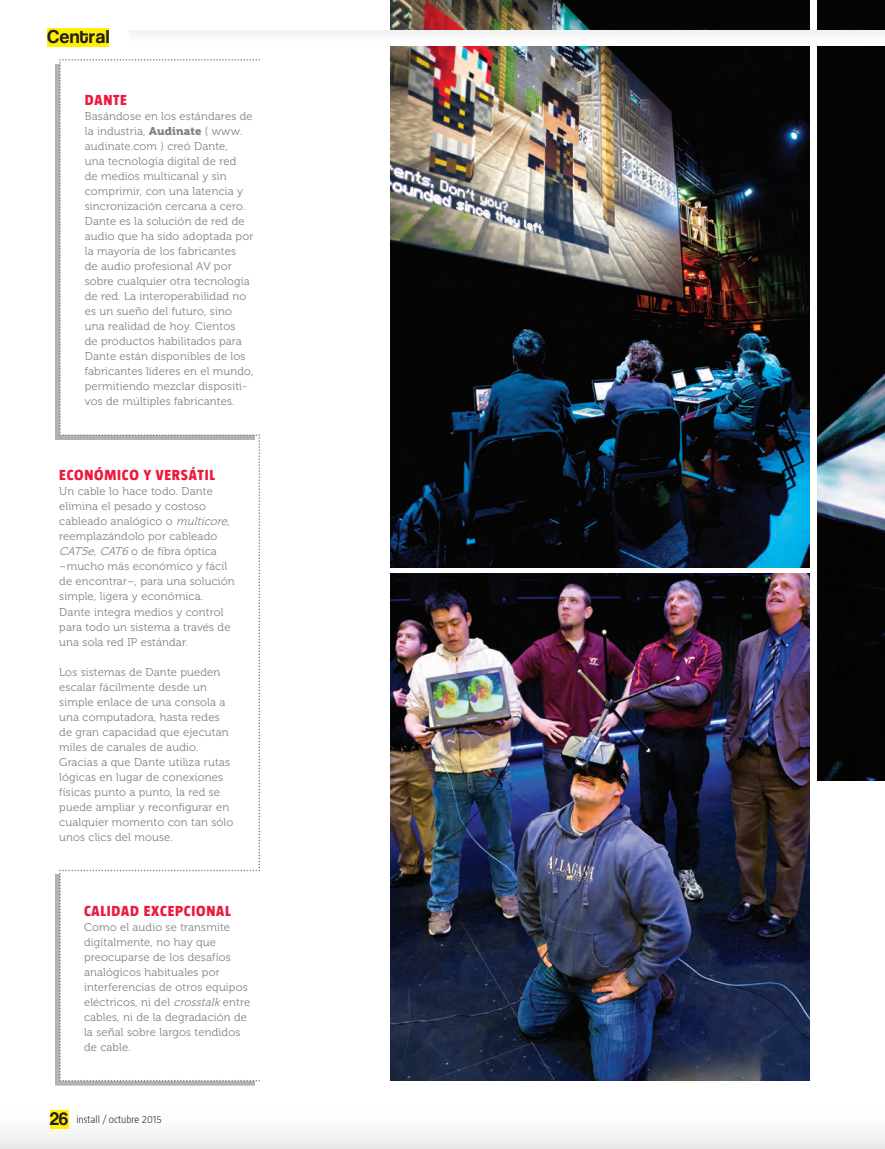
<style>
.page{position:relative;width:885px;height:1149px;background:#fff}
.page>*{position:absolute;margin:0;border:0;box-sizing:border-box;transform-origin:0 0}
.t1{font:18px "Coolvetica";letter-spacing:.03em;color:#231f20}
.t2{font:800 15px "Taz";letter-spacing:.05em;color:#ed1a40}
.t3{font:11.25px/15px "Museo 300";letter-spacing:.015em;color:#808285}
.t4{font:300 10.5px "Taz";color:#231f20}
.s1{font-family:"Museo 900"}
.s2{font-style:italic}
.s3{font-family:"Coolvetica";font-weight:400;font-size:18px}
</style>
<div class="page">
<img style="left:55px;top:874px;width:200px;height:210px">
<img style="left:817px;top:0;width:67px;height:780px">
<img style="left:390px;top:0;width:419px;height:567px">
<img style="left:390px;top:573px;width:419px;height:507px">
<svg style="left:59px;top:59px;width:201px;height:1022px"></svg>
<div style="left:0;top:1095px;width:884px;height:53px;background:linear-gradient(to bottom,#fff,#edeeef)"></div>
<div style="left:130px;top:30px;width:754px;height:15px;background:#fafafa"></div>
<div style="left:47px;top:29px;width:62px;height:18px;background:#fff101"></div>
<div style="left:50px;top:1110px;width:18px;height:18px;background:#fff101"></div>
<h1 class="t1" style="left:47px;top:27px;width:63px">Central</h1>
<h2 class="t2" style="left:85px;top:92px;width:44px">DANTE</h2>
<p class="t3" style="left:85px;top:109px;width:170px">Basándose en los estándares de la industria, <span class="s1">Audinate</span> ( www. audinate.com ) creó Dante,<br>una tecnología digital de red<br>de medios multicanal y sin comprimir, con una latencia y sincronización cercana a cero.<br>Dante es la solución de red de audio que ha sido adoptada por la mayoría de los fabricantes<br>de audio profesional AV por sobre cualquier otra tecnología de red. La interoperabilidad no es un sueño del futuro, sino una realidad de hoy. Cientos<br>de productos habilitados para<br>Dante están disponibles de los fabricantes líderes en el mundo, permitiendo mezclar dispositi&shy;vos de múltiples fabricantes.</p>
<h2 class="t2" style="left:59px;top:467px;width:157px">ECONÓMICO Y VERSÁTIL</h2>
<p class="t3" style="left:59px;top:484px;width:177px">Un cable lo hace todo. Dante elimina el pesado y costoso cableado analógico o <span class="s2">multicore</span>, reemplazándolo por cableado<br><span class="s2">CAT5e</span>, <span class="s2">CAT6</span> o d e fib ra ó p t i c a –mucho más económico y fácil de encontrar–, para una solución simple, ligera y económica.<br>Dante integra medios y control para todo un sistema a través de una sola red IP estándar.</p>
<p class="t3" style="left:59px;top:664px;width:175px">Los sistemas de Dante pueden escalar fácilmente desde un simple enlace de una consola a una computadora, hasta redes de gran capacidad que ejecutan miles de canales de audio.<br>Gracias a que Dante utiliza rutas lógicas en lugar de conexiones físicas punto a punto, la red se puede ampliar y reconfigurar en cualquier momento con tan sólo unos clics del mouse.</p>
<h2 class="t2" style="left:84px;top:902px;width:148px">CALIDAD EXCEPCIONAL</h2>
<p class="t3" style="left:84px;top:919px;width:168px">Como el audio se transmite digitalmente, no hay que preocuparse de los desafíos analógicos habituales por interferencias de otros equipos eléctricos, ni del <span class="s2">crosstalk</span>entre cables, ni de la degradación de la señal sobre largos tendidos de cable.</p>
<p class="t4" style="left:50px;top:1113px;width:113px"><span class="s3">26</span> install / octubre 2015</p>
</div>
